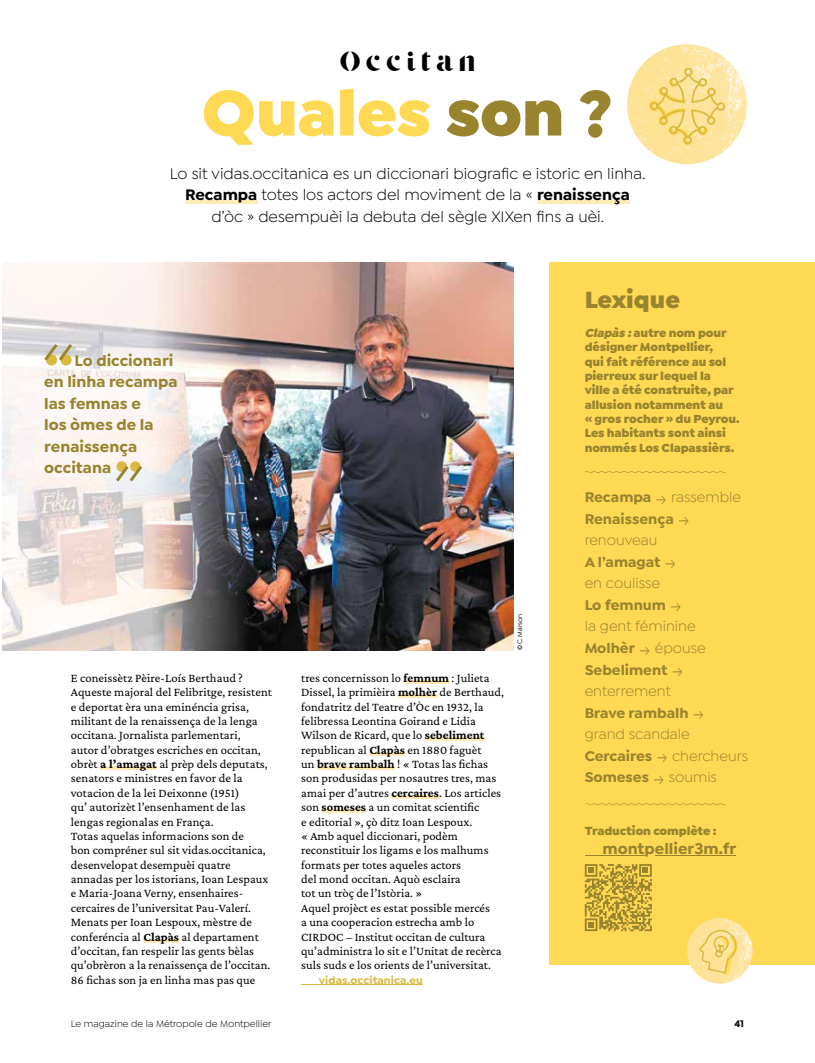
<style>
.page{position:relative;width:815px;height:1063px;background:#fff}
.page>*{position:absolute;margin:0;border:0;box-sizing:border-box;transform-origin:0 0}
.t1{font:900 68.75px "Isidora Sans";letter-spacing:-.01em;color:#ffd854}
.t2{font:32.5px "Stanley";letter-spacing:.15em;color:#000}
.t3{font:900 25px "Isidora Sans";color:#98842f}
.t4{font:16.25px/21.6px "Isidora Sans";color:#000;text-align:center}
.t5{font:700 16.25px/21.6px "Isidora Sans";color:#98842f}
.t6{font:15px "Isidora Sans";color:#98842f}
.t7{font:700 15px "Isidora Sans";color:#98842f}
.t8{font:12.5px/14.4px "Crimson Pro";letter-spacing:.005em;color:#000}
.t9{font:900 12.5px/14.4px "Isidora Sans";letter-spacing:-.01em;color:#98842f}
.t10{font:700 11.25px "Isidora Sans";letter-spacing:.005em;color:#dab942}
.t11{font:10px "Isidora Sans";color:#000}
.t12{font:700 10px "Isidora Sans";color:#000}
.t13{font:500 6.88px "Isidora Sans";color:#000}
.s1{color:#98842f}
.s2{font-weight:700}
.s3{font-style:italic}
</style>
<div class="page">
<img style="left:275px;top:262px;width:239px;height:389px">
<img style="left:627px;top:44px;width:120px;height:121px">
<svg style="left:649px;top:68px;width:76px;height:78px"></svg>
<div style="left:549px;top:262px;width:266px;height:703px;background:#ffd854"></div>
<hr style="left:185px;top:200px;width:72px;height:4px;background:#ffebb3">
<hr style="left:537px;top:200px;width:93px;height:4px;background:#ffebb3">
<hr style="left:404px;top:680px;width:45px;height:4px;background:#ffebb3">
<hr style="left:398px;top:694px;width:39px;height:4px;background:#ffebb3">
<hr style="left:425px;top:737px;width:59px;height:4px;background:#ffebb3">
<hr style="left:369px;top:752px;width:36px;height:4px;background:#ffebb3">
<hr style="left:317px;top:766px;width:78px;height:4px;background:#ffebb3">
<hr style="left:391px;top:795px;width:48px;height:4px;background:#ffebb3">
<hr style="left:322px;top:809px;width:44px;height:4px;background:#ffebb3">
<hr style="left:301px;top:985px;width:122px;height:1px;background:#dab942">
<hr style="left:100px;top:766px;width:57px;height:4px;background:#ffebb3">
<hr style="left:143px;top:939px;width:36px;height:3px;background:#ffebb3">
<img style="left:2px;top:262px;width:273px;height:389px">
<div style="left:46px;top:354px;width:11px;height:12px;background:#dab942;border-radius:50%"></div>
<svg style="left:60px;top:354px;width:12px;height:12px"></svg>
<svg style="left:44px;top:344px;width:28px;height:17px"></svg>
<div style="left:130px;top:461px;width:11px;height:11px;background:#dab942;border-radius:50%"></div>
<div style="left:117px;top:461px;width:10px;height:11px;background:#dab942;border-radius:50%"></div>
<svg style="left:116px;top:466px;width:26px;height:15px"></svg>
<hr style="left:585px;top:856px;width:59px;height:1px;background:#98842f">
<hr style="left:655px;top:856px;width:81px;height:1px;background:#98842f">
<img style="left:687px;top:918px;width:66px;height:66px">
<svg style="left:699px;top:928px;width:39px;height:48px"></svg>
<svg style="left:585px;top:471px;width:141px;height:2px"></svg>
<svg style="left:585px;top:803px;width:141px;height:2px"></svg>
<svg style="left:585px;top:864px;width:67px;height:67px"></svg>
<h2 class="t2" style="left:339px;top:45px;width:138px">Occitan</h2>
<h1 class="t1" style="left:202px;top:69px;width:413px">Quales <span class="s1">son ?</span></h1>
<h3 class="t4" style="left:170px;top:162px;width:477px">Lo sit vidas.occitanica es un diccionari biografic e istoric en linha.<br><span class="s2">Recampa</span> totes los actors del moviment de la « <span class="s2">renaissença </span>d’òc » desempuèi la debuta del sègle XIXen fins a uèi.</h3>
<h3 class="t5" style="left:44px;top:349px;width:135px;text-indent:30px">Lo diccionari en linha recampa las femnas e<br>los òmes de la renaissença occitana</h3>
<p class="t8" style="left:71px;top:670px;width:203px">E coneissètz Pèire-Loís Berthaud ?<br>Aqueste majoral del Felibritge, resistent e deportat èra una eminéncia grisa, militant de la renaissença de la lenga occitana. Jornalista parlementari,<br>autor d’obratges escriches en occitan, obrèt <span class="s2">a l’amagat</span> al prèp dels deputats, senators e ministres en favor de la votacion de la lei Deixonne (1951)<br>qu’ autorizèt l’ensenhament de las lengas regionalas en França.<br>Totas aquelas informacions son de<br>bon compréner sul sit vidas.occitanica, desenvelopat desempuèi quatre annadas per los istorians, Ioan Lespaux e Maria-Joana Verny, ensenhaires&shy;cercaires de l’universitat Pau-Valerí.<br>Menats per Ioan Lespoux, mèstre de conferéncia al <span class="s2">Clapàs</span> al departament d’occitan, fan respelir las gents bèlas qu’obrèron a la renaissença de l’occitan.<br>86 fichas son ja en linha mas pas que</p>
<p class="t8" style="left:301px;top:670px;width:204px">tres concernisson lo <span class="s2">femnum</span> : Julieta Dissel, la primièira <span class="s2">molhèr</span> de Berthaud, fondatritz del Teatre d’Òc en 1932, la felibressa Leontina Goirand e Lidia Wilson de Ricard, que lo <span class="s2">sebeliment </span>republican al <span class="s2">Clapàs</span> en 1880 faguèt<br>un <span class="s2">brave rambalh</span> ! « Totas las fichas son produsidas per nosautres tres, mas amai per d’autres <span class="s2">cercaires</span>. Los articles son <span class="s2">someses</span> a un comitat scientific<br>e editorial », çò ditz Ioan Lespoux.<br>« Amb aquel diccionari, podèm reconstituir los ligams e los malhums formats per totes aqueles actors<br>del mond occitan. Aquò esclaira<br>tot un tròç de l’Istòria. »<br>Aquel projèct es estat possible mercés<br>a una cooperacion estrecha amb lo CIRDOC – Institut occitan de cultura qu’administra lo sit e l’Unitat de recèrca suls suds e los orients de l’universitat.</p>
<p class="t10" style="left:319px;top:973px;width:105px">vidas.occitanica.eu</p>
<p class="t13" style="left:516px;top:650px;width:38px;rotate:-90deg">©C. Marson</p>
<h3 class="t3" style="left:585px;top:284px;width:97px">Lexique</h3>
<p class="t9" style="left:585px;top:325px;width:156px"><span class="s3">Clapàs :</span>autre nom pour désigner Montpellier,<br>qui fait référence au sol pierreux sur lequel la<br>ville a été construite, par allusion notamment au<br>« gros rocher » du Peyrou.<br>Les habitants sont ainsi nommés Los Clapassièrs.</p>
<p class="t7" style="left:585px;top:488px;width:68px">Recampa</p>
<p class="t6" style="left:671px;top:489px;width:72px">rassemble</p>
<p class="t7" style="left:585px;top:509px;width:91px">Renaissença</p>
<p class="t6" style="left:585px;top:532px;width:74px">renouveau</p>
<p class="t7" style="left:585px;top:553px;width:77px">A l’amagat</p>
<p class="t6" style="left:585px;top:575px;width:77px">en coulisse</p>
<p class="t7" style="left:585px;top:596px;width:83px">Lo femnum</p>
<p class="t6" style="left:585px;top:618px;width:113px">la gent féminine</p>
<p class="t7" style="left:585px;top:639px;width:52px">Molhèr</p>
<p class="t6" style="left:655px;top:640px;width:53px">épouse</p>
<p class="t7" style="left:585px;top:660px;width:84px">Sebeliment</p>
<p class="t6" style="left:585px;top:683px;width:88px">enterrement</p>
<p class="t7" style="left:585px;top:704px;width:105px">Brave rambalh</p>
<p class="t6" style="left:585px;top:726px;width:107px">grand scandale</p>
<p class="t7" style="left:585px;top:747px;width:69px">Cercaires</p>
<p class="t6" style="left:672px;top:748px;width:78px">chercheurs</p>
<p class="t7" style="left:585px;top:768px;width:66px">Someses</p>
<p class="t6" style="left:669px;top:769px;width:50px">soumis</p>
<p class="t9" style="left:585px;top:824px;width:133px">Traduction complète :</p>
<h3 class="t5" style="left:602px;top:838px;width:135px">montpellier3m.fr</h3>
<p class="t11" style="left:71px;top:1018px;width:202px">Le magazine de la Métropole de Montpellier</p>
<p class="t12" style="left:734px;top:1017px;width:11px">41</p>
</div>
